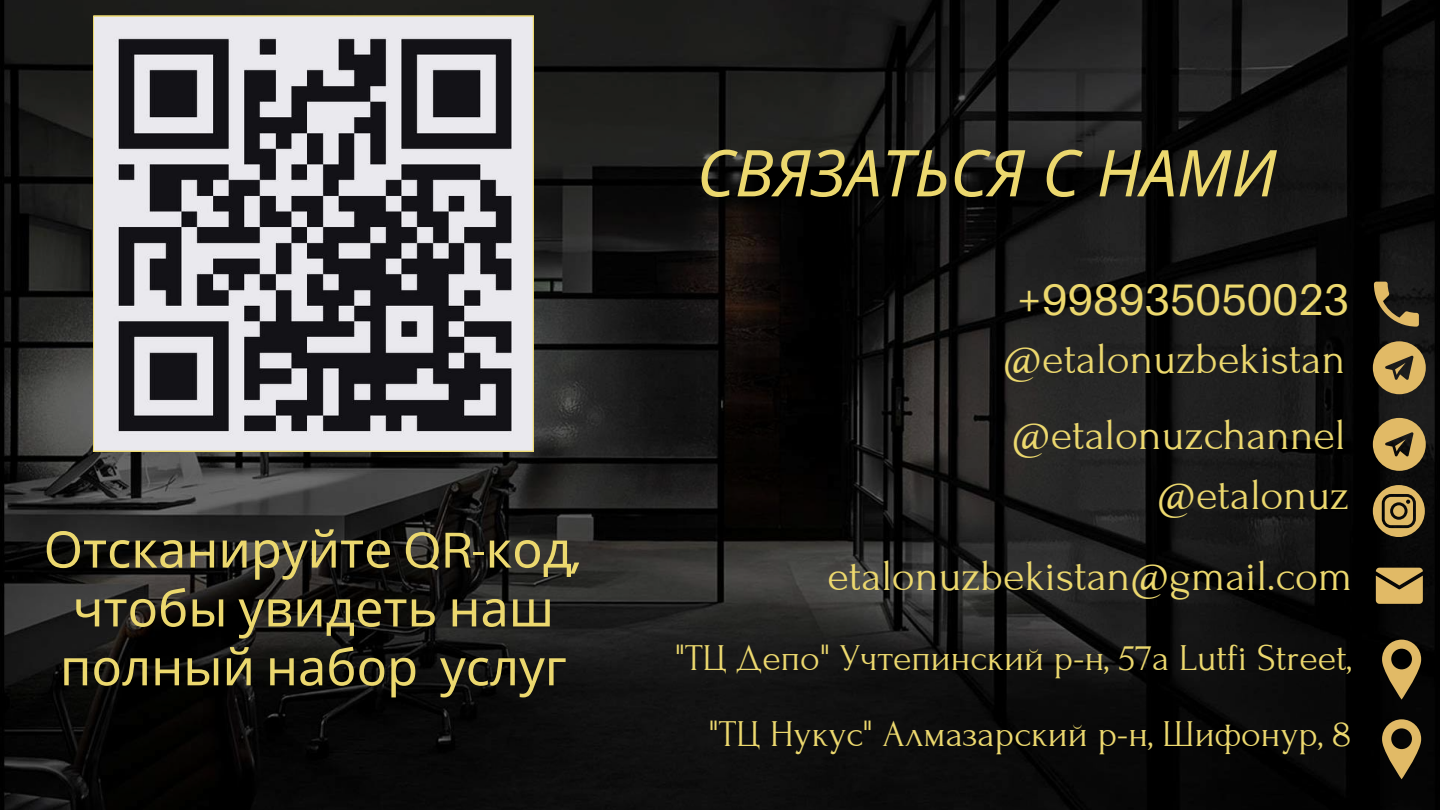
<style>
.page{position:relative;width:1440px;height:810px;background:#fff}
.page>*{position:absolute;margin:0;border:0;box-sizing:border-box;transform-origin:0 0}
.t1{font:italic 64.6px "Noto Sans";color:#ecd86e}
.t2{font:50.5px/58.9px "Noto Sans";color:#ecd86e;text-align:center}
.t3{font:44.1px/59.5px "Forum";color:#ecd86e;text-align:right}
.t4{font:44.1px "Aileron";color:#ecd86e}
.t5{font:37.8px "Forum";color:#ecd86e}
.s1{font-family:"Aileron"}
</style>
<div class="page">
<img style="left:0;top:0;width:1440px;height:810px">
<svg style="left:1374px;top:282px;width:45px;height:45px;background:#52472d"></svg>
<svg style="left:1376px;top:568px;width:47px;height:36px;background:#c4a259"></svg>
<svg style="left:1382px;top:640px;width:39px;height:60px;background:#746035"></svg>
<svg style="left:93px;top:16px;width:441px;height:435px;background:#8a898d"></svg>
<svg style="left:1373px;top:341px;width:53px;height:53px;background:#9b814a"></svg>
<svg style="left:1373px;top:418px;width:53px;height:53px;background:#9a8048"></svg>
<svg style="left:1373px;top:485px;width:52px;height:52px;background:#8c7441"></svg>
<svg style="left:1382px;top:719px;width:39px;height:60px;background:#756136"></svg>
<h2 class="t2" style="left:44px;top:519px;width:541px">Отсканируйте <span class="s1">QR-</span>код<span class="s1">, </span>чтобы увидеть наш полный набор услуг</h2>
<h1 class="t1" style="left:697px;top:127px;width:581px">СВЯЗАТЬСЯ С НАМИ</h1>
<p class="t4" style="left:1016px;top:272px;width:334px">+998935050023</p>
<p class="t3" style="left:1003px;top:330px;width:343px">@etalonuzbekistan</p>
<p class="t3" style="left:1012px;top:406px;width:339px">@etalonuzchannel @etalonuz</p>
<p class="t3" style="left:828px;top:547px;width:526px">etalonuzbekistan@gmail.com</p>
<p class="t5" style="left:675px;top:638px;width:678px">"ТЦ Депо" Учтепинский р-н, 57а Lutfi Street,</p>
<p class="t5" style="left:709px;top:714px;width:644px">"ТЦ Нукус" Алмазарский р-н, Шифонур, 8</p>
</div>
